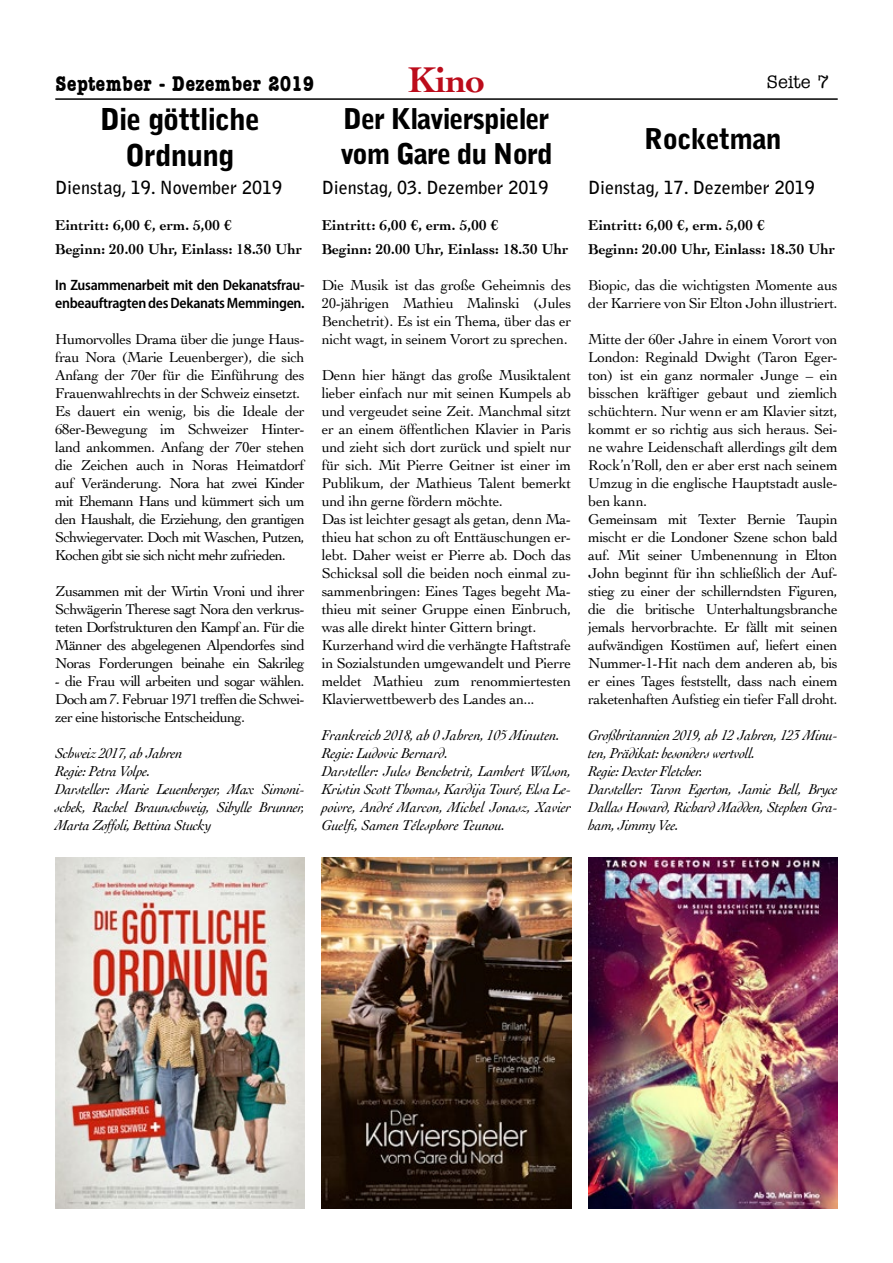
<style>
.page{position:relative;width:893px;height:1263px;background:#fff}
.page>*{position:absolute;margin:0;border:0;box-sizing:border-box;transform-origin:0 0}
.t1{font:700 37.5px "Cochin";color:#bc0c1b}
.t2{font:900 30px/36px "Bell Gothic Std";letter-spacing:-.03em;color:#000;text-align:center}
.t3{font:900 28.5px/34.2px "Bell Gothic Std";letter-spacing:-.04em;color:#000}
.t4{font:21px "Amerigo Condensed Large Normal";color:#000}
.t5{font:700 18px "Bell Gothic Std";color:#000}
.t6{font:700 18px "Amerigo";color:#000}
.t7{font:15px/18px "Cochin";letter-spacing:-.02em;color:#000}
.t8{font:italic 15px/18px "Cochin";letter-spacing:-.025em;color:#000}
.t9{font:700 15px/23.7px "Cochin";color:#000}
.t10{font:600 semi-condensed 15px/18px "Myriad Pro";letter-spacing:-.02em;color:#000}
</style>
<div class="page">
<hr style="left:55px;top:98px;width:783px;height:2px;background:#000">
<img style="left:55px;top:857px;width:250px;height:352px">
<img style="left:588px;top:857px;width:250px;height:352px">
<img style="left:322px;top:857px;width:249px;height:351px">
<h3 class="t4" style="left:55px;top:71px;width:261px">September - Dezember 2019</h3>
<h1 class="t1" style="left:408px;top:54px;width:79px">Kino</h1>
<p class="t6" style="left:767px;top:72px;width:64px">Seite 7</p>
<h2 class="t2" style="left:100px;top:102px;width:161px">Die göttliche<br>Ordnung</h2>
<h3 class="t3" style="left:340px;top:102px;width:214px">Der Klavierspieler vom Gare du Nord</h3>
<p class="t5" style="left:55px;top:177px;width:228px">Dienstag, 19. November 2019</p>
<p class="t9" style="left:55px;top:213px;width:248px">Eintritt: 6,00 €, erm. 5,00 €<br>Beginn: 20.00 Uhr, Einlass: 18.30 Uhr</p>
<p class="t10" style="left:55px;top:275px;width:251px">In Zusammenarbeit mit den Dekanatsfrau&shy;enbeauftragten des Dekanats Memmingen.</p>
<p class="t7" style="left:55px;top:329px;width:251px">Humorvolles Drama über die junge Haus&shy;frau Nora (Marie Leuenberger), die sich Anfang der 70er für die Einführung des Frauenwahlrechts in der Schweiz einsetzt.<br>Es dauert ein wenig, bis die Ideale der 68er-Bewegung im Schweizer Hinter&shy;land ankommen. Anfang der 70er stehen die Zeichen auch in Noras Heimatdorf auf Veränderung. Nora hat zwei Kinder mit Ehemann Hans und kümmert sich um den Haushalt, die Erziehung, den grantigen Schwiegervater. Doch mit Waschen, Putzen, Kochen gibt sie sich nicht mehr zufrieden.</p>
<p class="t7" style="left:55px;top:581px;width:251px;text-align:justify">Zusammen mit der Wirtin Vroni und ihrer Schwägerin Therese sagt Nora den verkrus&shy;teten Dorfstrukturen den Kampf an. Für die Männer des abgelegenen Alpendorfes sind Noras Forderungen beinahe ein Sakrileg</p>
<p class="t7" style="left:55px;top:671px;width:251px;text-align:justify">- die Frau will arbeiten und sogar wählen.<br>Doch am 7. Februar 1971 treffen die Schwei&shy;zer eine historische Entscheidung.</p>
<p class="t8" style="left:55px;top:743px;width:251px">Schweiz 2017, ab Jahren<br>Regie: Petra Volpe.<br>Darsteller: Marie Leuenberger, Max Simoni&shy;schek, Rachel Braunschweig, Sibylle Brunner, Marta Zoffoli, Bettina Stucky</p>
<p class="t5" style="left:322px;top:177px;width:228px">Dienstag, 03. Dezember 2019</p>
<p class="t9" style="left:322px;top:213px;width:248px">Eintritt: 6,00 €, erm. 5,00 €<br>Beginn: 20.00 Uhr, Einlass: 18.30 Uhr</p>
<p class="t7" style="left:322px;top:275px;width:251px;text-align:justify">Die Musik ist das große Geheimnis des 20-jährigen Mathieu Malinski (Jules Benchetrit). Es ist ein Thema, über das er nicht wagt, in seinem Vorort zu sprechen.</p>
<p class="t7" style="left:322px;top:365px;width:251px">Denn hier hängt das große Musiktalent lieber einfach nur mit seinen Kumpels ab und vergeudet seine Zeit. Manchmal sitzt er an einem öffentlichen Klavier in Paris und zieht sich dort zurück und spielt nur für sich. Mit Pierre Geitner ist einer im Publikum, der Mathieus Talent bemerkt und ihn gerne fördern möchte.<br>Das ist leichter gesagt als getan, denn Ma&shy;thieu hat schon zu oft Enttäuschungen er&shy;lebt. Daher weist er Pierre ab. Doch das Schicksal soll die beiden noch einmal zu&shy;sammenbringen: Eines Tages begeht Ma&shy;thieu mit seiner Gruppe einen Einbruch, was alle direkt hinter Gittern bringt.<br>Kurzerhand wird die verhängte Haftstrafe in Sozialstunden umgewandelt und Pierre meldet Mathieu zum renommiertesten Klavierwettbewerb des Landes an...</p>
<p class="t8" style="left:322px;top:725px;width:251px">Frankreich 2018, ab 0 Jahren, 105 Minuten.<br>Regie: Ludovic Bernard.<br>Darsteller: Jules Benchetrit, Lambert Wilson, Kristin Scott Thomas, Kardija Touré, Elsa Le&shy;poivre, André Marcon, Michel Jonasz, Xavier Guelfi, Samen Télesphore Teunou.</p>
<h3 class="t3" style="left:644px;top:122px;width:139px">Rocketman</h3>
<p class="t5" style="left:588px;top:177px;width:228px">Dienstag, 17. Dezember 2019</p>
<p class="t9" style="left:588px;top:213px;width:248px">Eintritt: 6,00 €, erm. 5,00 €<br>Beginn: 20.00 Uhr, Einlass: 18.30 Uhr</p>
<p class="t7" style="left:588px;top:275px;width:251px">Biopic, das die wichtigsten Momente aus der Karriere von Sir Elton John illustriert.</p>
<p class="t7" style="left:588px;top:329px;width:251px">Mitte der 60er Jahre in einem Vorort von London: Reginald Dwight (Taron Eger&shy;ton) ist ein ganz normaler Junge – ein bisschen kräftiger gebaut und ziemlich schüchtern. Nur wenn er am Klavier sitzt, kommt er so richtig aus sich heraus. Sei&shy;ne wahre Leidenschaft allerdings gilt dem Rock’n’Roll, den er aber erst nach seinem Umzug in die englische Hauptstadt ausle&shy;ben kann.<br>Gemeinsam mit Texter Bernie Taupin mischt er die Londoner Szene schon bald auf. Mit seiner Umbenennung in Elton John beginnt für ihn schließlich der Auf&shy;stieg zu einer der schillerndsten Figuren, die die britische Unterhaltungsbranche jemals hervorbrachte. Er fällt mit seinen aufwändigen Kostümen auf, liefert einen Nummer-1-Hit nach dem anderen ab, bis er eines Tages feststellt, dass nach einem raketenhaften Aufstieg ein tiefer Fall droht.</p>
<p class="t8" style="left:588px;top:725px;width:251px">Großbritannien 2019, ab 12 Jahren, 123 Minu&shy;ten, Prädikat: besonders wertvoll.<br>Regie: Dexter Fletcher.<br>Darsteller: Taron Egerton, Jamie Bell, Bryce Dallas Howard, Richard Madden, Stephen Gra&shy;ham, Jimmy Vee.</p>
</div>
